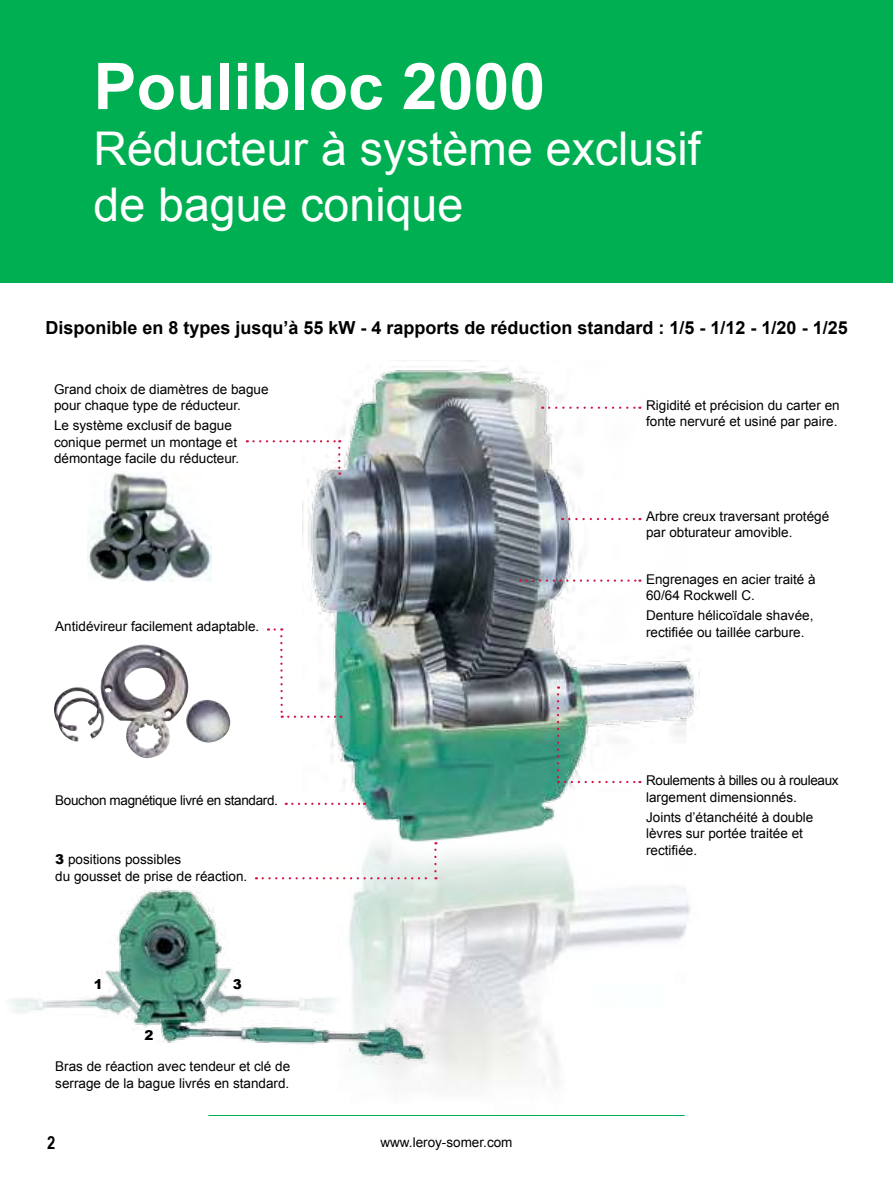
<style>
.page{position:relative;width:893px;height:1191px;background:#fff}
.page>*{position:absolute;margin:0;border:0;box-sizing:border-box;transform-origin:0 0}
.t1{font:700 64.5px "Arial";color:#fff}
.t2{font:46.5px/55.8px "Arial";color:#fff}
.t3{font:700 18px "Arial";color:#000}
.t4{font:700 18px "Arial Narrow";color:#000}
.t5{font:13.5px/16.2px "Arial";color:#000}
.t6{font:13.5px/16.2px "Arial";letter-spacing:-.025em;color:#000}
.t7{font:900 13.5px "Arial";color:#000}
.s1{font-weight:900}
</style>
<div class="page">
<hr style="left:208px;top:1115px;width:477px;height:1px;background:#00af52">
<div style="left:0;top:0;width:893px;height:283px;background:#00af52"></div>
<img style="left:302px;top:360px;width:395px;height:722px">
<svg style="left:247px;top:440px;width:93px;height:2px"></svg>
<svg style="left:338px;top:448px;width:2px;height:27px"></svg>
<svg style="left:549px;top:406px;width:91px;height:3px"></svg>
<svg style="left:569px;top:518px;width:71px;height:2px"></svg>
<svg style="left:527px;top:579px;width:113px;height:3px"></svg>
<svg style="left:557px;top:694px;width:2px;height:89px"></svg>
<svg style="left:565px;top:781px;width:75px;height:2px"></svg>
<img style="left:54px;top:644px;width:176px;height:115px">
<img style="left:88px;top:473px;width:123px;height:108px">
<svg style="left:280px;top:636px;width:61px;height:82px"></svg>
<svg style="left:286px;top:802px;width:79px;height:3px"></svg>
<img style="left:11px;top:887px;width:417px;height:177px">
<svg style="left:263px;top:877px;width:173px;height:2px"></svg>
<svg style="left:434px;top:842px;width:3px;height:29px"></svg>
<h1 class="t1" style="left:94px;top:43px;width:453px">Poulibloc 2000</h1>
<h2 class="t2" style="left:94px;top:121px;width:609px">Réducteur à système exclusif de bague conique</h2>
<h3 class="t3" style="left:45px;top:316px;width:804px">Disponible en 8 types jusqu’à 55 kW - 4 rapports de réduction standard : 1/5 - 1/12 - 1/20 - 1/25</h3>
<p class="t5" style="left:54px;top:381px;width:216px">Grand choix de diamètres de bague pour chaque type de réducteur.</p>
<p class="t5" style="left:54px;top:418px;width:187px">Le système exclusif de bague conique permet un montage et démontage facile du réducteur.</p>
<p class="t5" style="left:55px;top:618px;width:206px">Antidévireur facilement adaptable.</p>
<p class="t6" style="left:55px;top:792px;width:224px">Bouchon magnétique livré en standard.</p>
<p class="t5" style="left:55px;top:851px;width:194px"><span class="s1">3</span> positions possibles<br>du gousset de prise de réaction.</p>
<p class="t7" style="left:94px;top:974px;width:11px">1</p>
<p class="t7" style="left:144px;top:1025px;width:11px">2</p>
<p class="t7" style="left:233px;top:974px;width:11px">3</p>
<p class="t5" style="left:55px;top:1058px;width:236px">Bras de réaction avec tendeur et clé de serrage de la bague livrés en standard.</p>
<h3 class="t4" style="left:47px;top:1128px;width:10px">2</h3>
<p class="t5" style="left:380px;top:1134px;width:134px">www.leroy-somer.com</p>
<p class="t5" style="left:646px;top:397px;width:195px">Rigidité et précision du carter en fonte nervuré et usiné par paire.</p>
<p class="t5" style="left:646px;top:508px;width:185px">Arbre creux traversant protégé par obturateur amovible.</p>
<p class="t5" style="left:646px;top:571px;width:171px">Engrenages en acier traité à<br>60/64 Rockwell C.</p>
<p class="t5" style="left:646px;top:607px;width:169px">Denture hélicoïdale shavée, rectifiée ou taillée carbure.</p>
<p class="t6" style="left:646px;top:772px;width:194px">Roulements à billes ou à rouleaux largement dimensionnés.</p>
<p class="t5" style="left:646px;top:809px;width:169px">Joints d’étanchéité à double lèvres sur portée traitée et rectifiée.</p>
</div>
